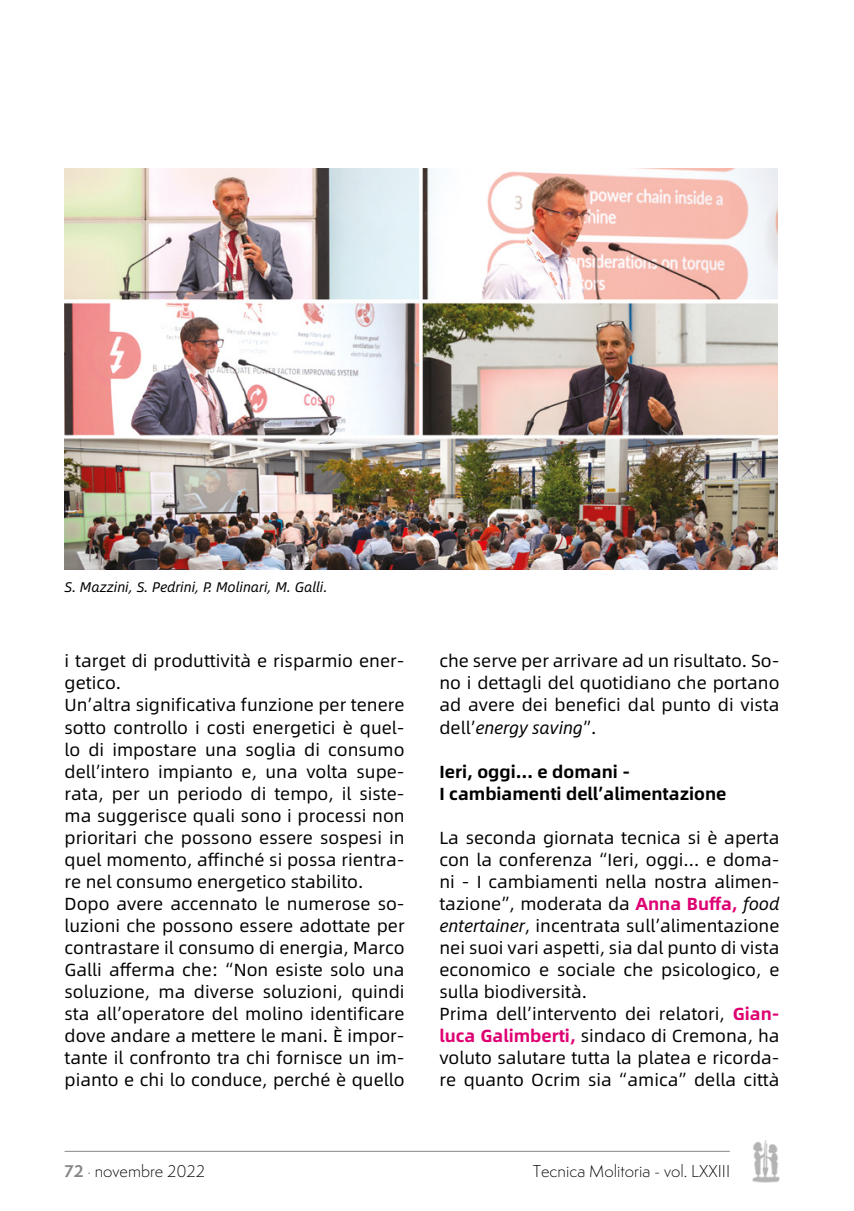
<style>
.page{position:relative;width:854px;height:1211px;background:#fff}
.page>*{position:absolute;margin:0;border:0;box-sizing:border-box;transform-origin:0 0}
.t1{font:17.5px/22.1px "Alibaba Sans";color:#000}
.t2{font:700 17.5px/22.1px "Alibaba Sans";color:#000}
.t3{font:300 15.75px "Semplicita Pro";color:#000}
.t4{font:italic 14px "Alibaba Sans";color:#000}
.s1{font-style:italic}
.s2{font-weight:700;color:#de0071}
.s3{font-weight:700;color:#878787}
</style>
<div class="page">
<hr style="left:64px;top:1150px;width:665px;height:1px;background:#878787">
<img style="left:752px;top:1140px;width:27px;height:42px">
<img style="left:64px;top:169px;width:713px;height:400px">
<p class="t4" style="left:64px;top:576px;width:264px">S. Mazzini, S. Pedrini, P. Molinari, M. Galli.</p>
<p class="t1" style="left:64px;top:649px;width:341px">i target di produttività e risparmio ener&shy;getico.<br>Un’altra significativa funzione per tenere sotto controllo i costi energetici è quel&shy;lo di impostare una soglia di consumo dell’intero impianto e, una volta supe&shy;rata, per un periodo di tempo, il siste&shy;ma suggerisce quali sono i processi non prioritari che possono essere sospesi in quel momento, affinché si possa rientra&shy;re nel consumo energetico stabilito.<br>Dopo avere accennato le numerose so&shy;luzioni che possono essere adottate per contrastare il consumo di energia, Marco Galli afferma che: “Non esiste solo una soluzione, ma diverse soluzioni, quindi sta all’operatore del molino identificare dove andare a mettere le mani. È impor&shy;tante il confronto tra chi fornisce un im&shy;pianto e chi lo conduce, perché è quello</p>
<p class="t1" style="left:439px;top:649px;width:341px;text-align:justify">che serve per arrivare ad un risultato. So&shy;no i dettagli del quotidiano che portano ad avere dei benefici dal punto di vista dell’<span class="s1">energy saving</span>”.</p>
<p class="t2" style="left:439px;top:759px;width:288px">Ieri, oggi… e domani -<br>I cambiamenti dell’alimentazione</p>
<p class="t1" style="left:439px;top:825px;width:341px">La seconda giornata tecnica si è aperta con la conferenza “Ieri, oggi… e doma&shy;ni - I cambiamenti nella nostra alimen&shy;tazione”, moderata da <span class="s2">Anna Buffa,</span> <span class="s1">food entertainer</span>, incentrata sull’alimentazione nei suoi vari aspetti, sia dal punto di vista economico e sociale che psicologico, e sulla biodiversità.<br>Prima dell’intervento dei relatori, <span class="s2">Gian&shy;luca Galimberti,</span> sindaco di Cremona, ha voluto salutare tutta la platea e ricorda&shy;re quanto Ocrim sia “amica” della città</p>
<p class="t3" style="left:64px;top:1160px;width:142px"><span class="s3">72</span> <sub>˙</sub> novembre 2022</p>
<p class="t3" style="left:532px;top:1160px;width:199px">Tecnica Molitoria - vol. LXXIII</p>
</div>
